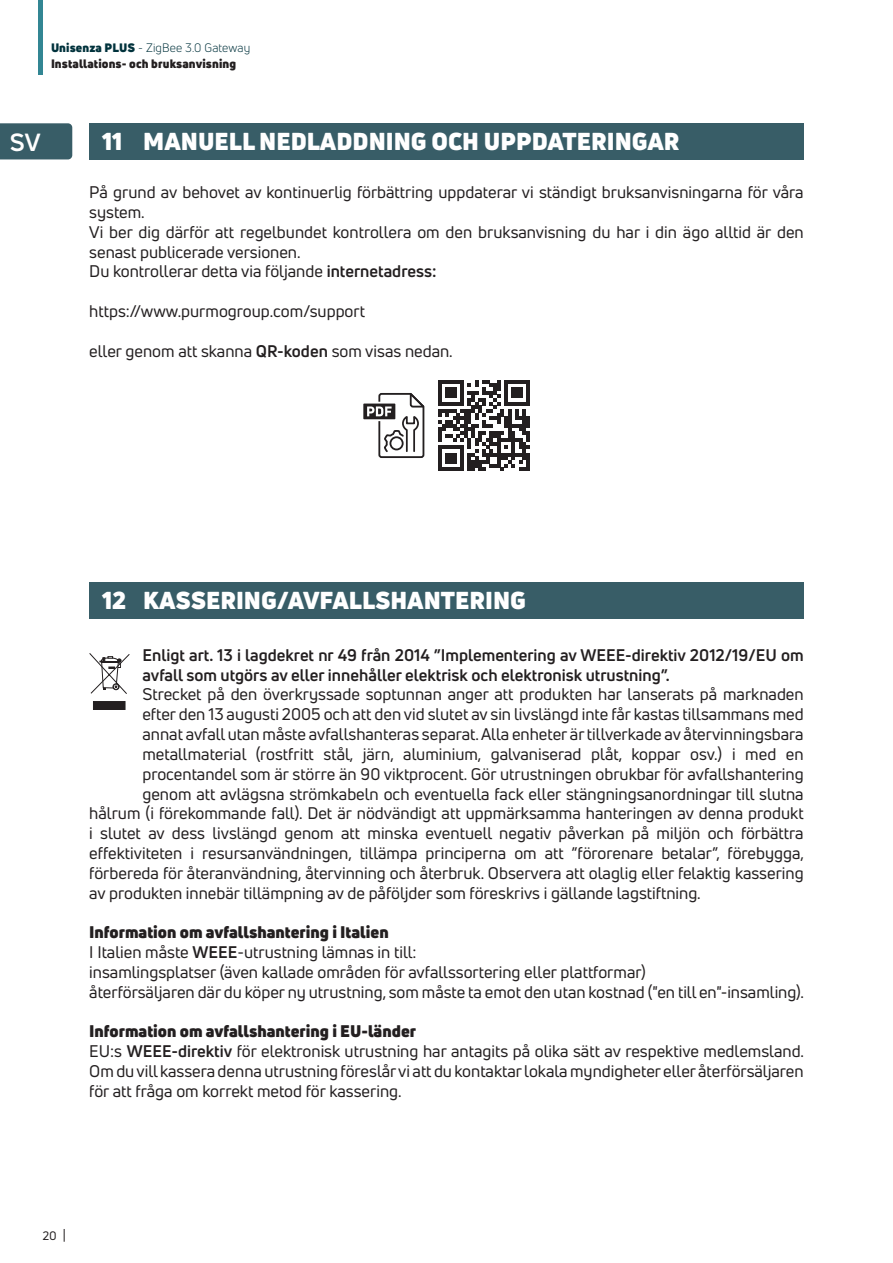
<style>
.page{position:relative;width:893px;height:1263px;background:#fff}
.page>*{position:absolute;margin:0;border:0;box-sizing:border-box;transform-origin:0 0}
.t1{font:700 24.3px "Uni Neue";color:#fff}
.t2{font:900 24px "Uni Neue";color:#fff}
.t3{font:16.5px/19.8px "Uni Neue";color:#231f20}
.t4{font:700 16.5px/19.8px "Uni Neue";color:#231f20}
.t5{font:900 12px/16.5px "Uni Neue";letter-spacing:.01em;color:#231f20}
.t6{font:12px "Uni Neue";color:#231f20}
.s1{color:#00323c}
.s2{font-weight:400;color:#00323c}
.s3{font-weight:700}
.s4{font-weight:900}
</style>
<div class="page">
<svg style="left:64px;top:1229px;width:1px;height:13px"></svg>
<div style="left:38px;top:0;width:5px;height:74px;background:#328693"></div>
<div style="left:0;top:123px;width:72px;height:36px;background:#385d67"></div>
<div style="left:89px;top:123px;width:715px;height:36px;background:#385d67"></div>
<svg style="left:438px;top:380px;width:92px;height:91px"></svg>
<div style="left:363px;top:404px;width:32px;height:15px;background:#231f20"></div>
<svg style="left:367px;top:393px;width:58px;height:65px"></svg>
<div style="left:89px;top:583px;width:715px;height:36px;background:#385d67"></div>
<svg style="left:89px;top:653px;width:41px;height:41px"></svg>
<div style="left:93px;top:701px;width:32px;height:9px;background:#231f20"></div>
<p class="t5" style="left:51px;top:39px;width:201px"><span class="s1">Unisenza PLUS</span> <span class="s2">- ZigBee 3.0 Gateway<br></span>Installations- och bruksanvisning</p>
<h1 class="t1" style="left:10px;top:127px;width:32px">SV</h1>
<h2 class="t2" style="left:102px;top:125px;width:579px">11 MANUELL NEDLADDNING OCH UPPDATERINGAR</h2>
<p class="t3" style="left:89px;top:182px;width:716px">På grund av behovet av kontinuerlig förbättring uppdaterar vi ständigt bruksanvisningarna för våra system.<br>Vi ber dig därför att regelbundet kontrollera om den bruksanvisning du har i din ägo alltid är den senast publicerade versionen.<br>Du kontrollerar detta via följande <span class="s3">internetadress:</span></p>
<p class="t3" style="left:89px;top:301px;width:277px">https://www.purmogroup.com/support</p>
<p class="t3" style="left:89px;top:341px;width:365px">eller genom att skanna <span class="s3">QR-koden</span> som visas nedan.</p>
<h2 class="t2" style="left:102px;top:584px;width:425px">12 KASSERING/AVFALLSHANTERING</h2>
<p class="t4" style="left:142px;top:645px;width:663px">Enligt art. 13 i lagdekret nr 49 från 2014 ”Implementering av WEEE-direktiv 2012/19/EU om avfall som utgörs av eller innehåller elektrisk och elektronisk utrustning”.</p>
<p class="t3" style="left:142px;top:684px;width:663px">Strecket på den överkryssade soptunnan anger att produkten har lanserats på marknaden</p>
<p class="t3" style="left:142px;top:704px;width:663px">efter den 13 augusti 2005 och att den vid slutet av sin livslängd inte får kastas tillsammans med</p>
<p class="t3" style="left:142px;top:724px;width:663px">annat avfall utan måste avfallshanteras separat. Alla enheter är tillverkade av återvinningsbara</p>
<p class="t3" style="left:142px;top:744px;width:663px">metallmaterial (rostfritt stål, järn, aluminium, galvaniserad plåt, koppar osv.) i med en</p>
<p class="t3" style="left:142px;top:764px;width:663px">procentandel som är större än 90 viktprocent. Gör utrustningen obrukbar för avfallshantering</p>
<p class="t3" style="left:142px;top:783px;width:663px">genom att avlägsna strömkabeln och eventuella fack eller stängningsanordningar till slutna</p>
<p class="t3" style="left:89px;top:803px;width:716px">hålrum (i förekommande fall). Det är nödvändigt att uppmärksamma hanteringen av denna produkt</p>
<p class="t3" style="left:89px;top:823px;width:716px">i slutet av dess livslängd genom att minska eventuell negativ påverkan på miljön och förbättra</p>
<p class="t3" style="left:89px;top:843px;width:716px">effektiviteten i resursanvändningen, tillämpa principerna om att ”förorenare betalar”, förebygga,</p>
<p class="t3" style="left:89px;top:863px;width:716px">förbereda för återanvändning, återvinning och återbruk. Observera att olaglig eller felaktig kassering</p>
<p class="t3" style="left:89px;top:882px;width:613px">av produkten innebär tillämpning av de påföljder som föreskrivs i gällande lagstiftning.</p>
<p class="t3" style="left:89px;top:922px;width:716px"><span class="s4">Information om avfallshantering i Italien<br></span>I Italien måste <span class="s3">WEEE</span>-utrustning lämnas in till:<br>insamlingsplatser (även kallade områden för avfallssortering eller plattformar)<br>återförsäljaren där du köper ny utrustning, som måste ta emot den utan kostnad ("en till en"-insamling).</p>
<p class="t3" style="left:89px;top:1021px;width:716px"><span class="s4">Information om avfallshantering i EU-länder<br></span>EU:s <span class="s3">WEEE-direktiv</span> för elektronisk utrustning har antagits på olika sätt av respektive medlemsland.<br>Om du vill kassera denna utrustning föreslår vi att du kontaktar lokala myndigheter eller återförsäljaren för att fråga om korrekt metod för kassering.</p>
<p class="t6" style="left:43px;top:1228px;width:15px">20</p>
</div>
